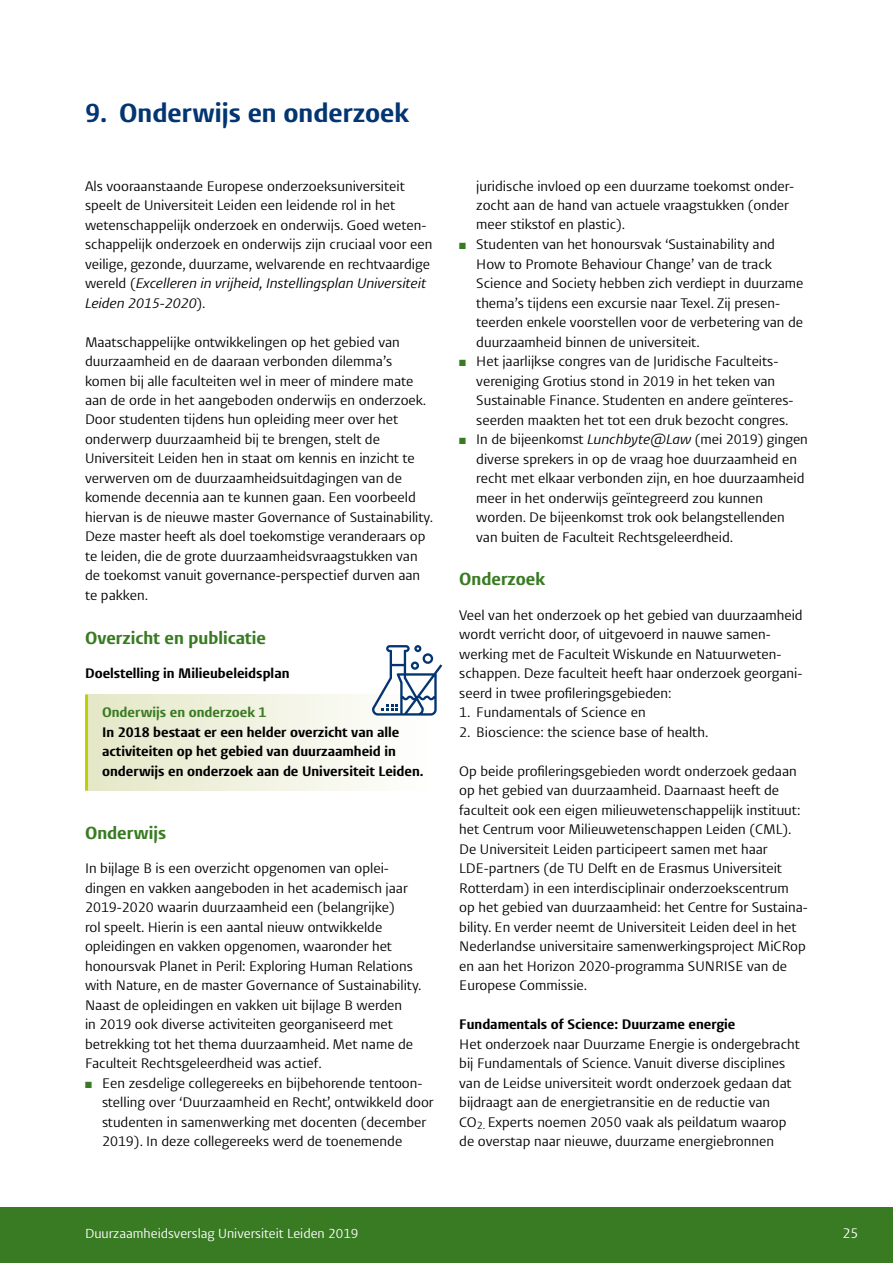
<style>
.page{position:relative;width:893px;height:1263px;background:#fff}
.page>*{position:absolute;margin:0;border:0;box-sizing:border-box;transform-origin:0 0}
.t1{font:300 27px "Vestula";color:#033572}
.t2{font:300 18px "Vestula";color:#397b23}
.t3{font:14.25px/19.5px "Vestula";color:#000}
.t4{font:300 14.25px/19.5px "Vestula";color:#000}
.t5{font:300 14.25px "Vestula";color:#397b23}
.t6{font:14.25px "Vestula";color:#fff}
.t7{font:13.5px "Vestula";color:#fff}
.s1{font-style:italic}
.s2{color:#397b23}
</style>
<div class="page">
<div style="left:0;top:1208px;width:893px;height:55px;background:#397b23"></div>
<div style="left:85px;top:694px;width:349px;height:96px;background:linear-gradient(to right,#e5e7c7,#fff)"></div>
<hr style="left:85px;top:695px;width:3px;height:96px;background:#bccf00">
<svg style="left:372px;top:645px;width:70px;height:71px"></svg>
<h1 class="t1" style="left:85px;top:96px;width:325px">9. Onderwijs en onderzoek</h1>
<p class="t3" style="left:85px;top:176px;width:349px">Als vooraanstaande Europese onderzoeksuniversiteit speelt de Universiteit Leiden een leidende rol in het wetenschappelijk onderzoek en onderwijs. Goed weten&shy;schappelijk onderzoek en onderwijs zijn cruciaal voor een veilige, gezonde, duurzame, welvarende en rechtvaardige wereld (<span class="s1">Excelleren in vrijheid, Instellingsplan Universiteit Leiden 2015-2020</span>).</p>
<p class="t3" style="left:85px;top:332px;width:350px">Maatschappelijke ontwikkelingen op het gebied van duurzaamheid en de daaraan verbonden dilemma’s komen bij alle faculteiten wel in meer of mindere mate aan de orde in het aangeboden onderwijs en onderzoek.<br>Door studenten tijdens hun opleiding meer over het onderwerp duurzaamheid bij te brengen, stelt de Universiteit Leiden hen in staat om kennis en inzicht te verwerven om de duurzaamheidsuitdagingen van de komende decennia aan te kunnen gaan. Een voorbeeld hiervan is de nieuwe master Governance of Sustainability.<br>Deze master heeft als doel toekomstige veranderaars op te leiden, die de grote duurzaamheidsvraagstukken van de toekomst vanuit governance-perspectief durven aan te pakken.</p>
<p class="t2" style="left:85px;top:626px;width:182px">Overzicht en publicatie</p>
<p class="t4" style="left:85px;top:664px;width:206px">Doelstelling in Milieubeleidsplan</p>
<p class="t5" style="left:102px;top:703px;width:166px">Onderwijs en onderzoek 1</p>
<p class="t4" style="left:102px;top:722px;width:323px">In 2018 bestaat er een helder overzicht van alle activiteiten op het gebied van duurzaamheid in onderwijs en onderzoek aan de Universiteit Leiden.</p>
<p class="t2" style="left:85px;top:821px;width:83px">Onderwijs</p>
<p class="t3" style="left:85px;top:859px;width:338px">In bijlage B is een overzicht opgenomen van oplei&shy;dingen en vakken aangeboden in het academisch jaar 2019-2020 waarin duurzaamheid een (belangrijke)<br>rol speelt. Hierin is een aantal nieuw ontwikkelde opleidingen en vakken opgenomen, waaronder het honoursvak Planet in Peril: Exploring Human Relations with Nature, en de master Governance of Sustainability.<br>Naast de opleidingen en vakken uit bijlage B werden<br>in 2019 ook diverse activiteiten georganiseerd met betrekking tot het thema duurzaamheid. Met name de Faculteit Rechtsgeleerdheid was actief.</p>
<p class="t3" style="left:102px;top:1073px;width:333px;text-indent:-17px"><span class="s2">■</span> Een zesdelige collegereeks en bijbehorende tentoon&shy;stelling over ‘Duurzaamheid en Recht’, ontwikkeld door studenten in samenwerking met docenten (december 2019). In deze collegereeks werd de toenemende</p>
<p class="t3" style="left:476px;top:176px;width:319px">juridische invloed op een duurzame toekomst onder&shy;zocht aan de hand van actuele vraagstukken (onder meer stikstof en plastic).</p>
<p class="t3" style="left:476px;top:235px;width:329px;text-indent:-17px"><span class="s2">■</span> Studenten van het honoursvak ‘Sustainability and How to Promote Behaviour Change’ van de track Science and Society hebben zich verdiept in duurzame thema’s tijdens een excursie naar Texel. Zij presen&shy;teerden enkele voorstellen voor de verbetering van de duurzaamheid binnen de universiteit.</p>
<p class="t3" style="left:476px;top:352px;width:319px;text-indent:-17px"><span class="s2">■</span> Het jaarlijkse congres van de Juridische Faculteits&shy;vereniging Grotius stond in 2019 in het teken van Sustainable Finance. Studenten en andere geïnteres&shy;seerden maakten het tot een druk bezocht congres.</p>
<p class="t3" style="left:476px;top:430px;width:333px;text-indent:-17px"><span class="s2">■</span> In de bijeenkomst <span class="s1">Lunchbyte@Law</span> (mei 2019) gingen diverse sprekers in op de vraag hoe duurzaamheid en recht met elkaar verbonden zijn, en hoe duurzaamheid meer in het onderwijs geïntegreerd zou kunnen worden. De bijeenkomst trok ook belangstellenden van buiten de Faculteit Rechtsgeleerdheid.</p>
<p class="t2" style="left:459px;top:568px;width:87px">Onderzoek</p>
<p class="t3" style="left:459px;top:605px;width:345px">Veel van het onderzoek op het gebied van duurzaamheid wordt verricht door, of uitgevoerd in nauwe samen&shy;werking met de Faculteit Wiskunde en Natuurweten&shy;schappen. Deze faculteit heeft haar onderzoek georgani&shy;seerd in twee profileringsgebieden:</p>
<p class="t3" style="left:459px;top:703px;width:188px">1. Fundamentals of Science en</p>
<p class="t3" style="left:459px;top:722px;width:251px">2. Bioscience: the science base of health.</p>
<p class="t3" style="left:459px;top:761px;width:350px">Op beide profileringsgebieden wordt onderzoek gedaan op het gebied van duurzaamheid. Daarnaast heeft de faculteit ook een eigen milieuwetenschappelijk instituut: het Centrum voor Milieuwetenschappen Leiden (CML).<br>De Universiteit Leiden participeert samen met haar LDE-partners (de TU Delft en de Erasmus Universiteit Rotterdam) in een interdisciplinair onderzoekscentrum op het gebied van duurzaamheid: het Centre for Sustaina&shy;bility. En verder neemt de Universiteit Leiden deel in het Nederlandse universitaire samenwerkingsproject MiCRop en aan het Horizon 2020-programma SUNRISE van de Europese Commissie.</p>
<p class="t4" style="left:459px;top:1014px;width:278px">Fundamentals of Science: Duurzame energie</p>
<p class="t3" style="left:459px;top:1034px;width:342px">Het onderzoek naar Duurzame Energie is ondergebracht bij Fundamentals of Science. Vanuit diverse disciplines van de Leidse universiteit wordt onderzoek gedaan dat bijdraagt aan de energietransitie en de reductie van<br>CO<sub>2.</sub> Experts noemen 2050 vaak als peildatum waarop de overstap naar nieuwe, duurzame energiebronnen</p>
<p class="t7" style="left:85px;top:1225px;width:275px">Duurzaamheidsverslag Universiteit Leiden 2019</p>
<p class="t6" style="left:842px;top:1224px;width:17px">25</p>
</div>
